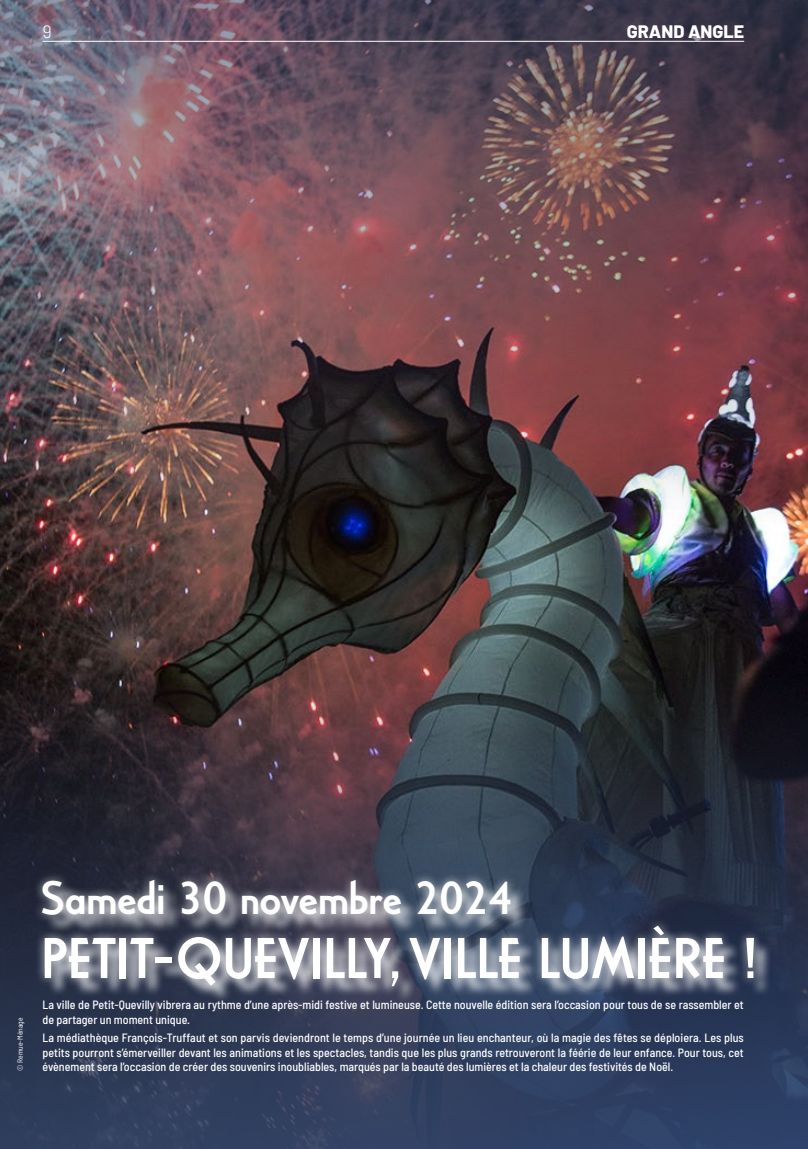
<style>
.page{position:relative;width:808px;height:1149px;background:#fff}
.page>*{position:absolute;margin:0;border:0;box-sizing:border-box;transform-origin:0 0}
.t1{font:500 60px "Casablanca URW";color:#fff}
.t2{font:500 48.6px "Casablanca URW";color:#fff}
.t3{font:800 18px "Barlow";color:#fff}
.t4{font:300 18px "Barlow";color:#fff}
.t5{font:500 semi-condensed 12px/14.4px "Barlow";color:#fff}
.t6{font:semi-condensed 7.5px "Barlow";color:#fff}
</style>
<div class="page">
<img style="left:0;top:522px;width:808px;height:143px">
<img style="left:0;top:0;width:808px;height:522px">
<hr style="left:43px;top:41px;width:701px;height:1px;background:#fff">
<svg style="left:0;top:665px;width:808px;height:483px;background:#313548"></svg>
<div style="left:45px;top:882px;width:728px;height:121px;background:#fff;opacity:.75"></div>
<div style="left:33px;top:871px;width:730px;height:123px;background:#fff;opacity:.75"></div>
<h3 class="t4" style="left:43px;top:19px;width:11px">9</h3>
<h3 class="t3" style="left:627px;top:18px;width:119px">GRAND ANGLE</h3>
<p class="t6" style="left:15px;top:1070px;width:54px;rotate:-90deg">© Remue-Ménage</p>
<h2 class="t2" style="left:41px;top:870px;width:473px">Samedi 30 novembre 2024</h2>
<h1 class="t1" style="left:41px;top:924px;width:718px">PETIT-QUEVILLY,VILLE LUMIÈRE !</h1>
<p class="t5" style="left:43px;top:996px;width:703px">La ville de Petit-Quevilly vibrera au rythme d’une après-midi festive et lumineuse. Cette nouvelle édition sera l’occasion pour tous de se rassembler et de partager un moment unique.</p>
<p class="t5" style="left:43px;top:1029px;width:703px;text-align:justify">La médiathèque François-Truffaut et son parvis deviendront le temps d’une journée un lieu enchanteur, où la magie des fêtes se déploiera. Les plus petits pourront s’émerveiller devant les animations et les spectacles, tandis que les plus grands retrouveront la féérie de leur enfance. Pour tous, cet évènement sera l’occasion de créer des souvenirs inoubliables, marqués par la beauté des lumières et la chaleur des festivités de Noël.</p>
</div>
